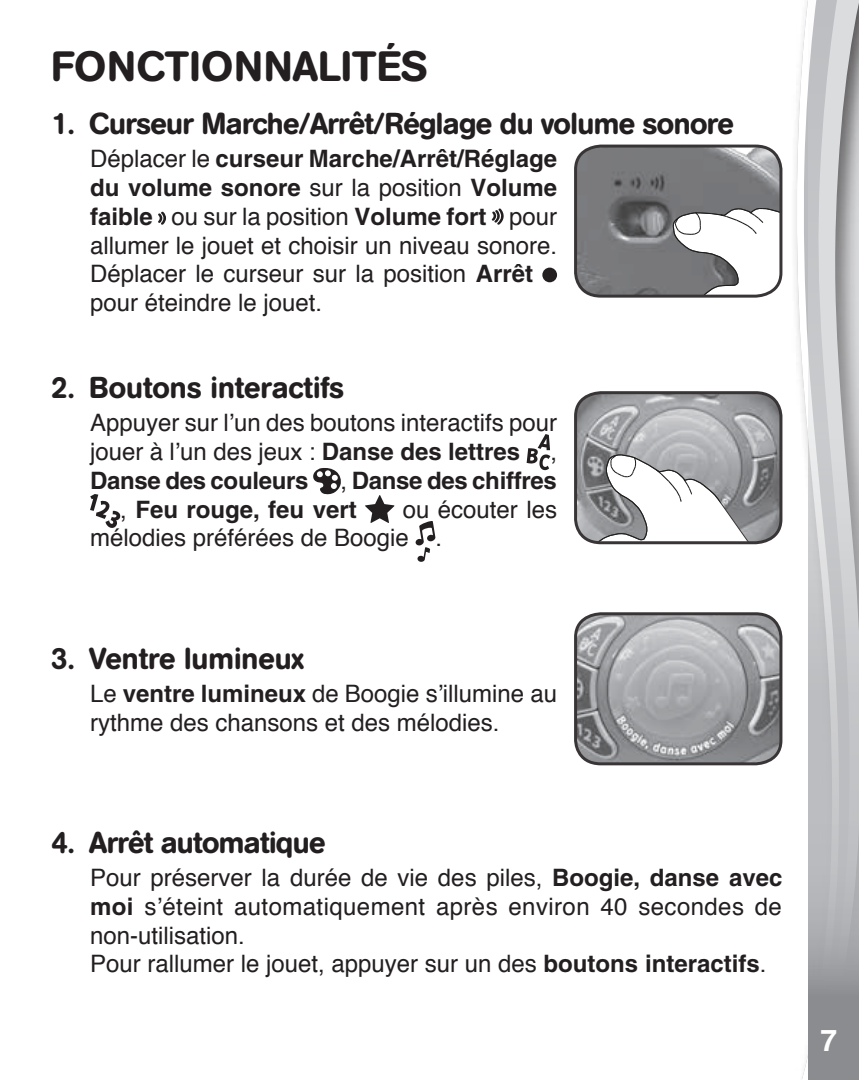
<style>
.page{position:relative;width:859px;height:1080px;background:#fff}
.page>*{position:absolute;margin:0;border:0;box-sizing:border-box;transform-origin:0 0}
.t1{font:500 42px "AG Book Rounded";color:#231f20}
.t2{font:500 30px "AG Book Rounded";letter-spacing:-.02em;color:#231f20}
.t3{font:500 30px "AG Book Rounded";color:#231f20}
.t4{font:700 30px "Helvetica";color:#fff}
.t5{font:24px/28.8px "Helvetica";color:#231f20}
.t6{font:700 24px/28.8px "Helvetica";letter-spacing:-.01em;color:#231f20}
.s1{font-weight:700}
.s2{font-weight:400}
</style>
<div class="page">
<svg style="left:158px;top:212px;width:8px;height:13px"></svg>
<svg style="left:492px;top:208px;width:12px;height:17px"></svg>
<div style="left:542px;top:268px;width:15px;height:14px;background:#231f20;border-radius:50%"></div>
<svg style="left:527px;top:434px;width:23px;height:36px"></svg>
<svg style="left:313px;top:468px;width:28px;height:26px"></svg>
<svg style="left:90px;top:494px;width:30px;height:34px"></svg>
<svg style="left:365px;top:495px;width:30px;height:28px"></svg>
<svg style="left:415px;top:521px;width:21px;height:41px"></svg>
<svg style="left:796px;top:0;width:12px;height:1079px"></svg>
<svg style="left:808px;top:0;width:51px;height:1080px;background:#bcbdbf"></svg>
<img style="left:576px;top:146px;width:205px;height:148px">
<svg style="left:672px;top:208px;width:109px;height:86px"></svg>
<div style="left:574px;top:145px;width:208px;height:153px;border:3px solid #231f20;border-radius:25px"></div>
<img style="left:576px;top:393px;width:205px;height:150px">
<svg style="left:594px;top:454px;width:156px;height:86px"></svg>
<div style="left:574px;top:391px;width:208px;height:153px;border:3px solid #231f20;border-radius:25px"></div>
<img style="left:576px;top:614px;width:205px;height:150px">
<div style="left:574px;top:612px;width:208px;height:153px;border:3px solid #231f20;border-radius:25px"></div>
<h1 class="t1" style="left:51px;top:42px;width:378px">FONCTIONNALITÉS</h1>
<p class="t2" style="left:51px;top:106px;width:684px">1. Curseur Marche/Arrêt/Réglage du volume sonore</p>
<p class="t5" style="left:90px;top:145px;width:469px">Déplacer le <span class="s1">curseur Marche/Arrêt/Réglage du volume sonore</span> sur la position <span class="s1">Volume faible</span> ou sur la position <span class="s1">Volume fort</span> pour allumer le jouet et choisir un niveau sonore.<br>Déplacer le curseur sur la position <span class="s1">Arrêt </span>pour éteindre le jouet.</p>
<p class="t3" style="left:51px;top:370px;width:295px">2. Boutons interactifs</p>
<p class="t5" style="left:90px;top:409px;width:468px">Appuyer sur l’un des boutons interactifs pour jouer à l’un des jeux : <span class="s1">Danse des lettres</span></p>
<p class="t5" style="left:550px;top:438px;width:8px">,</p>
<p class="t6" style="left:120px;top:466px;width:438px;text-indent:220px"><span class="s2">,</span> Danse des chiffres <span class="s2">,</span> Feu rouge, feu vert</p>
<p class="t6" style="left:90px;top:466px;width:220px">Danse des couleurs</p>
<p class="t5" style="left:90px;top:495px;width:468px;text-indent:313px">ou écouter les mélodies préférées de Boogie .</p>
<p class="t3" style="left:51px;top:641px;width:254px">3. Ventre lumineux</p>
<p class="t5" style="left:90px;top:680px;width:468px">Le <span class="s1">ventre lumineux</span> de Boogie s’illumine au rythme des chansons et des mélodies.</p>
<p class="t2" style="left:51px;top:825px;width:276px">4. Arrêt automatique</p>
<p class="t5" style="left:90px;top:864px;width:694px">Pour préserver la durée de vie des piles, <span class="s1">Boogie, danse avec moi</span> s’éteint automatiquement après environ 40 secondes de non-utilisation.<br>Pour rallumer le jouet, appuyer sur un des <span class="s1">boutons interactifs</span>.</p>
<p class="t4" style="left:821px;top:1022px;width:18px">7</p>
</div>
